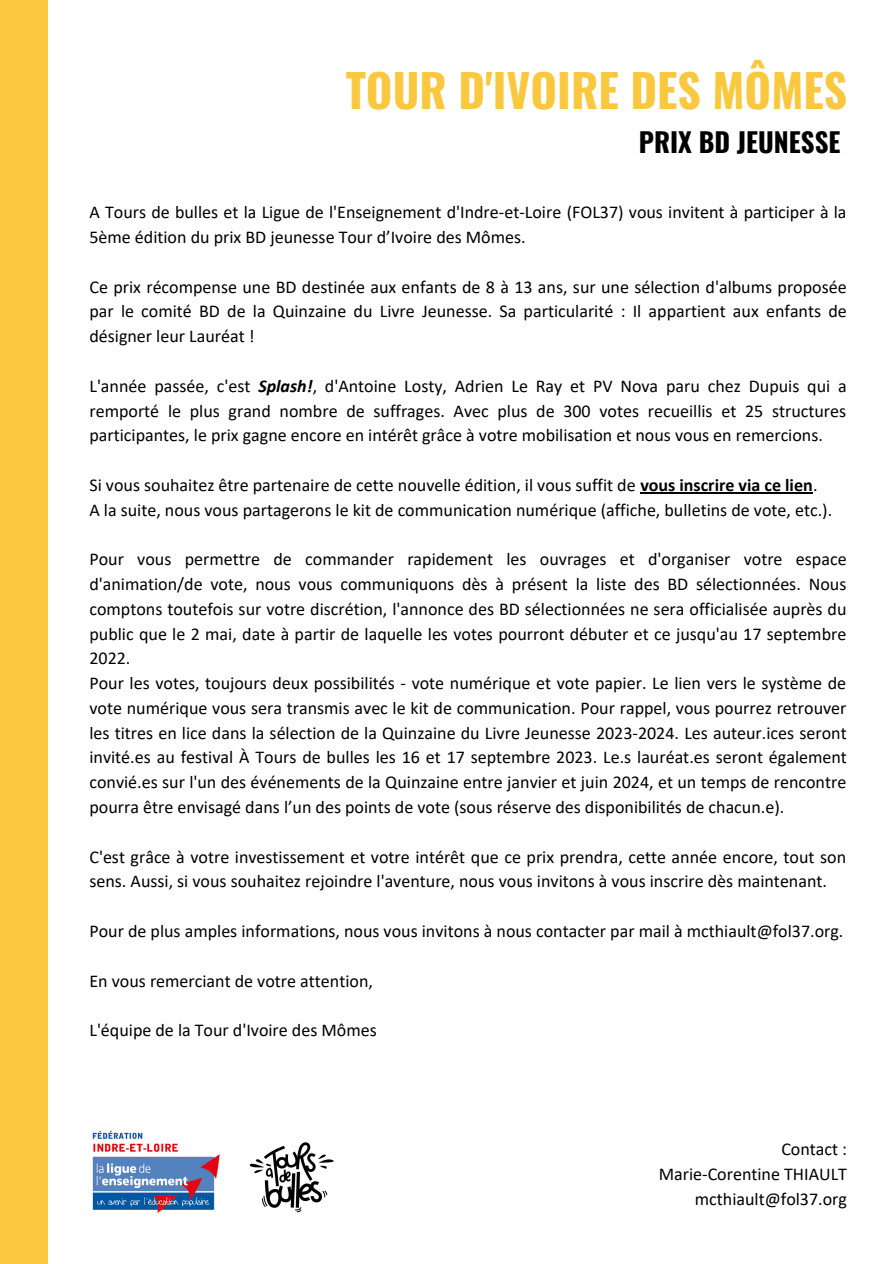
<style>
.page{position:relative;width:894px;height:1264px;background:#fff}
.page>*{position:absolute;margin:0;border:0;box-sizing:border-box;transform-origin:0 0}
.t1{font:700 45.6px "Oswald";color:#fac83f}
.t2{font:700 26.7px "Oswald";color:#000}
.t3{font:18px/24.8px "Calibri";color:#000}
.s1{font-weight:700;font-style:italic}
.s2{font-weight:700}
</style>
<div class="page">
<div style="left:0;top:0;width:48px;height:1263px;background:#fac83f"></div>
<hr style="left:640px;top:492px;width:172px;height:1px;background:#000">
<img style="left:92px;top:1130px;width:128px;height:83px">
<img style="left:249px;top:1142px;width:85px;height:71px">
<h1 class="t1" style="left:345px;top:55px;width:503px">TOUR D'IVOIRE DES MÔMES</h1>
<h2 class="t2" style="left:638px;top:121px;width:203px">PRIX BD JEUNESSE</h2>
<p class="t3" style="left:89px;top:201px;width:758px">A Tours de bulles et la Ligue de l'Enseignement d'Indre-et-Loire (FOL37) vous invitent à participer à la<br>5ème édition du prix BD jeunesse Tour d’Ivoire des Mômes.</p>
<p class="t3" style="left:89px;top:276px;width:758px;text-align:justify">Ce prix récompense une BD destinée aux enfants de 8 à 13 ans, sur une sélection d'albums proposée par le comité BD de la Quinzaine du Livre Jeunesse. Sa particularité : Il appartient aux enfants de désigner leur Lauréat !</p>
<p class="t3" style="left:89px;top:375px;width:758px;text-align:justify">L'année passée, c'est <span class="s1">Splash!</span>, d'Antoine Losty, Adrien Le Ray et PV Nova paru chez Dupuis qui a remporté le plus grand nombre de suffrages. Avec plus de 300 votes recueillis et 25 structures participantes, le prix gagne encore en intérêt grâce à votre mobilisation et nous vous en remercions.</p>
<p class="t3" style="left:89px;top:474px;width:744px">Si vous souhaitez être partenaire de cette nouvelle édition, il vous suffit de <span class="s2">vous inscrire via ce lien</span>.<br>A la suite, nous vous partagerons le kit de communication numérique (affiche, bulletins de vote, etc.).</p>
<p class="t3" style="left:89px;top:548px;width:758px">Pour vous permettre de commander rapidement les ouvrages et d'organiser votre espace d'animation/de vote, nous vous communiquons dès à présent la liste des BD sélectionnées. Nous comptons toutefois sur votre discrétion, l'annonce des BD sélectionnées ne sera officialisée auprès du public que le 2 mai, date à partir de laquelle les votes pourront débuter et ce jusqu'au 17 septembre 2022.<br>Pour les votes, toujours deux possibilités - vote numérique et vote papier. Le lien vers le système de vote numérique vous sera transmis avec le kit de communication. Pour rappel, vous pourrez retrouver les titres en lice dans la sélection de la Quinzaine du Livre Jeunesse 2023-2024. Les auteur.ices seront invité.es au festival À Tours de bulles les 16 et 17 septembre 2023. Le.s lauréat.es seront également convié.es sur l'un des événements de la Quinzaine entre janvier et juin 2024, et un temps de rencontre pourra être envisagé dans l’un des points de vote (sous réserve des disponibilités de chacun.e).</p>
<p class="t3" style="left:89px;top:845px;width:758px">C'est grâce à votre investissement et votre intérêt que ce prix prendra, cette année encore, tout son sens. Aussi, si vous souhaitez rejoindre l'aventure, nous vous invitons à vous inscrire dès maintenant.</p>
<p class="t3" style="left:89px;top:920px;width:755px">Pour de plus amples informations, nous vous invitons à nous contacter par mail à mcthiault@fol37.org.</p>
<p class="t3" style="left:89px;top:969px;width:285px">En vous remerciant de votre attention,</p>
<p class="t3" style="left:89px;top:1019px;width:289px">L'équipe de la Tour d'Ivoire des Mômes</p>
<p class="t3" style="left:658px;top:1138px;width:190px;text-align:right">Contact :<br>Marie-Corentine THIAULT mcthiault@fol37.org</p>
</div>
